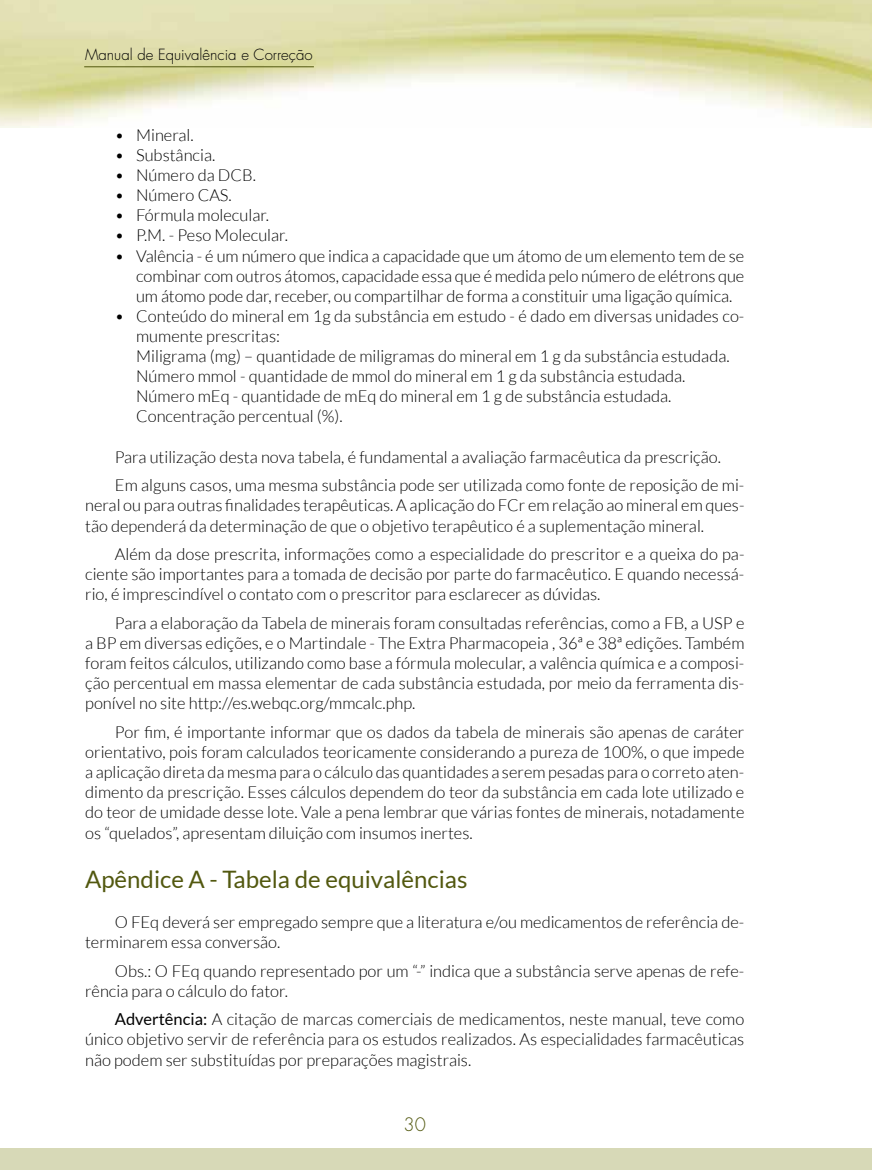
<style>
.page{position:relative;width:872px;height:1170px;background:#fff}
.page>*{position:absolute;margin:0;border:0;box-sizing:border-box;transform-origin:0 0}
.t1{font:24px "Lato";color:#52580f}
.t2{font:300 18px "Futura";color:#52580f}
.t3{font:300 16.5px/20.1px "Lato";color:#000;text-align:justify}
.t4{font:300 15px "Futura";color:#000}
.s1{font-weight:400}
</style>
<div class="page">
<img style="left:0;top:0;width:872px;height:128px">
<div style="left:0;top:1148px;width:872px;height:21px;background:#d7d9b7"></div>
<hr style="left:84px;top:67px;width:230px;height:1px;background:#52580f">
<p class="t4" style="left:85px;top:46px;width:229px">Manual de Equivalência e Correção</p>
<p class="t3" style="left:115px;top:125px;width:80px">• Mineral.</p>
<p class="t3" style="left:115px;top:145px;width:102px">• Substância.</p>
<p class="t3" style="left:115px;top:165px;width:143px">• Número da DCB.</p>
<p class="t3" style="left:115px;top:185px;width:118px">• Número CAS.</p>
<p class="t3" style="left:115px;top:205px;width:156px">• Fórmula molecular.</p>
<p class="t3" style="left:115px;top:225px;width:175px">• P.M. - Peso Molecular.</p>
<p class="t3" style="left:136px;top:246px;width:610px;text-indent:-21px">• Valência - é um número que indica a capacidade que um átomo de um elemento tem de se combinar com outros átomos, capacidade essa que é medida pelo número de elétrons que um átomo pode dar, receber, ou compartilhar de forma a constituir uma ligação química.</p>
<p class="t3" style="left:136px;top:306px;width:610px;text-align:left;text-indent:-21px">• Conteúdo do mineral em 1g da substância em estudo - é dado em diversas unidades co&shy;mumente prescritas:<br>Miligrama (mg) – quantidade de miligramas do mineral em 1 g da substância estudada.<br>Número mmol - quantidade de mmol do mineral em 1 g da substância estudada.<br>Número mEq - quantidade de mEq do mineral em 1 g de substância estudada.<br>Concentração percentual (%).</p>
<p class="t3" style="left:115px;top:442px;width:631px;line-height:28.7px">Para utilização desta nova tabela, é fundamental a avaliação farmacêutica da prescrição.<br>Em alguns casos, uma mesma substância pode ser utilizada como fonte de reposição de mi-</p>
<p class="t3" style="left:85px;top:495px;width:661px">neral ou para outras finalidades terapêuticas. A aplicação do FCr em relação ao mineral em ques&shy;tão dependerá da determinação de que o objetivo terapêutico é a suplementação mineral.</p>
<p class="t3" style="left:85px;top:544px;width:661px;text-indent:30px">Além da dose prescrita, informações como a especialidade do prescritor e a queixa do pa&shy;ciente são importantes para a tomada de decisão por parte do farmacêutico. E quando necessá&shy;rio, é imprescindível o contato com o prescritor para esclarecer as dúvidas.</p>
<p class="t3" style="left:85px;top:613px;width:661px;text-indent:30px">Para a elaboração da Tabela de minerais foram consultadas referências, como a FB, a USP e a BP em diversas edições, e o Martindale - The Extra Pharmacopeia , 36ª e 38ª edições. Também foram feitos cálculos, utilizando como base a fórmula molecular, a valência química e a composi&shy;ção percentual em massa elementar de cada substância estudada, por meio da ferramenta dis&shy;ponível no site http://es.webqc.org/mmcalc.php.</p>
<p class="t3" style="left:85px;top:722px;width:661px;text-indent:30px">Por fim, é importante informar que os dados da tabela de minerais são apenas de caráter orientativo, pois foram calculados teoricamente considerando a pureza de 100%, o que impede a aplicação direta da mesma para o cálculo das quantidades a serem pesadas para o correto aten&shy;dimento da prescrição. Esses cálculos dependem do teor da substância em cada lote utilizado e do teor de umidade desse lote. Vale a pena lembrar que várias fontes de minerais, notadamente os “quelados”, apresentam diluição com insumos inertes.</p>
<h1 class="t1" style="left:85px;top:865px;width:384px">Apêndice A - Tabela de equivalências</h1>
<p class="t3" style="left:85px;top:911px;width:660px;text-indent:30px">O FEq deverá ser empregado sempre que a literatura e/ou medicamentos de referência de&shy;terminarem essa conversão.</p>
<p class="t3" style="left:85px;top:960px;width:661px;text-indent:30px">Obs.: O FEq quando representado por um “-” indica que a substância serve apenas de refe&shy;rência para o cálculo do fator.</p>
<p class="t3" style="left:85px;top:1009px;width:661px;text-indent:30px"><span class="s1">Advertência:</span> A citação de marcas comerciais de medicamentos, neste manual, teve como único objetivo servir de referência para os estudos realizados. As especialidades farmacêuticas não podem ser substituídas por preparações magistrais.</p>
<p class="t2" style="left:403px;top:1113px;width:24px">30</p>
</div>
